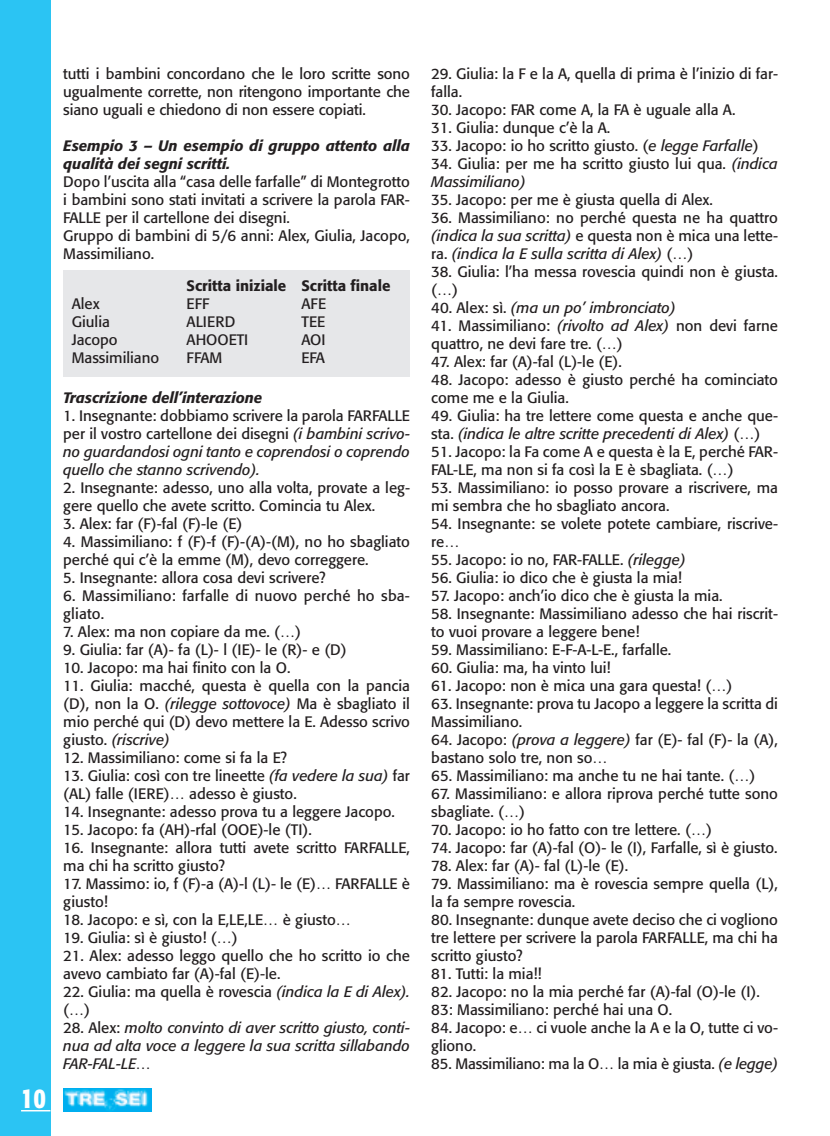
<style>
.page{position:relative;width:830px;height:1136px;background:#fff}
.page>*{position:absolute;margin:0;border:0;box-sizing:border-box;transform-origin:0 0}
.t1{font:700 26.85px "Formata";color:#fff;scale:.8 1}
.t2{font:15px/18px "Formata";color:#231f20}
.t3{font:italic 15px/18px "Formata";color:#231f20;text-align:justify}
.t4{font:italic 500 15px/18px "Formata";color:#231f20}
.t5{font:500 15px "Formata";color:#231f20}
.s1{font-style:normal}
.s2{font-style:italic}
</style>
<div class="page">
<div style="left:0;top:0;width:50px;height:1136px;background:#2bc4f3"></div>
<hr style="left:21px;top:1109px;width:29px;height:2px;background:#fff">
<img style="left:63px;top:1088px;width:88px;height:23px">
<div style="left:63px;top:270px;width:347px;height:106px;background:#e6e7e9"></div>
<h1 class="t1" style="left:21px;top:1086px;width:33px">10</h1>
<p class="t2" style="left:63px;top:66px;width:348px;text-align:justify">tutti i bambini concordano che le loro scritte sono ugualmente corrette, non ritengono importante che siano uguali e chiedono di non essere copiati.</p>
<p class="t4" style="left:63px;top:138px;width:348px">Esempio 3 – Un esempio di gruppo attento alla qualità dei segni scritti.</p>
<p class="t2" style="left:63px;top:174px;width:348px">Dopo l’uscita alla “casa delle farfalle” di Montegrotto i bambini sono stati invitati a scrivere la parola FAR-FALLE per il cartellone dei disegni.<br>Gruppo di bambini di 5/6 anni: Alex, Giulia, Jacopo, Massimiliano.</p>
<p class="t5" style="left:187px;top:279px;width:205px">Scritta iniziale Scritta finale</p>
<p class="t2" style="left:72px;top:296px;width:29px">Alex</p>
<p class="t2" style="left:187px;top:296px;width:24px">EFF</p>
<p class="t2" style="left:301px;top:296px;width:26px">AFE</p>
<p class="t2" style="left:72px;top:314px;width:40px">Giulia</p>
<p class="t2" style="left:187px;top:314px;width:50px">ALIERD</p>
<p class="t2" style="left:301px;top:314px;width:25px">TEE</p>
<p class="t2" style="left:72px;top:332px;width:47px">Jacopo</p>
<p class="t2" style="left:187px;top:332px;width:63px">AHOOETI</p>
<p class="t2" style="left:301px;top:332px;width:26px">AOI</p>
<p class="t2" style="left:72px;top:350px;width:89px">Massimiliano</p>
<p class="t2" style="left:187px;top:350px;width:37px">FFAM</p>
<p class="t2" style="left:301px;top:350px;width:25px">EFA</p>
<p class="t4" style="left:63px;top:390px;width:200px">Trascrizione dell’interazione</p>
<p class="t3" style="left:63px;top:408px;width:348px"><span class="s1">1. Insegnante: dobbiamo scrivere la parola FARFALLE per il vostro cartellone dei disegni</span> (i bambini scrivo&shy;no guardandosi ogni tanto e coprendosi o coprendo quello che stanno scrivendo).</p>
<p class="t2" style="left:63px;top:480px;width:348px">2. Insegnante: adesso, uno alla volta, provate a leg&shy;gere quello che avete scritto. Comincia tu Alex.</p>
<p class="t2" style="left:63px;top:516px;width:181px">3. Alex: far (F)-fal (F)-le (E)</p>
<p class="t2" style="left:63px;top:534px;width:348px">4. Massimiliano: f (F)-f (F)-(A)-(M), no ho sbagliato perché qui c’è la emme (M), devo correggere.</p>
<p class="t2" style="left:63px;top:570px;width:264px">5. Insegnante: allora cosa devi scrivere?</p>
<p class="t2" style="left:63px;top:588px;width:348px">6. Massimiliano: farfalle di nuovo perché ho sba&shy;gliato.</p>
<p class="t2" style="left:63px;top:624px;width:239px">7. Alex: ma non copiare da me. (…)</p>
<p class="t2" style="left:63px;top:642px;width:285px">9. Giulia: far (A)- fa (L)- l (IE)- le (R)- e (D)</p>
<p class="t2" style="left:63px;top:660px;width:229px">10. Jacopo: ma hai finito con la O.</p>
<p class="t2" style="left:63px;top:678px;width:348px;text-align:justify">11. Giulia: macché, questa è quella con la pancia (D), non la O. <span class="s2">(rilegge sottovoce)</span> Ma è sbagliato il mio perché qui (D) devo mettere la E. Adesso scrivo giusto. <span class="s2">(riscrive)</span></p>
<p class="t2" style="left:63px;top:750px;width:225px">12. Massimiliano: come si fa la E?</p>
<p class="t2" style="left:63px;top:768px;width:348px">13. Giulia: così con tre lineette <span class="s2">(fa vedere la sua)</span> far (AL) falle (IERE)… adesso è giusto.</p>
<p class="t2" style="left:63px;top:804px;width:333px">14. Insegnante: adesso prova tu a leggere Jacopo.</p>
<p class="t2" style="left:63px;top:822px;width:250px">15. Jacopo: fa (AH)-rfal (OOE)-le (TI).</p>
<p class="t2" style="left:63px;top:840px;width:348px">16. Insegnante: allora tutti avete scritto FARFALLE, ma chi ha scritto giusto?</p>
<p class="t2" style="left:63px;top:876px;width:348px">17. Massimo: io, f (F)-a (A)-l (L)- le (E)… FARFALLE è giusto!</p>
<p class="t2" style="left:63px;top:912px;width:289px">18. Jacopo: e sì, con la E,LE,LE… è giusto…</p>
<p class="t2" style="left:63px;top:930px;width:176px">19. Giulia: sì è giusto! (…)</p>
<p class="t2" style="left:63px;top:948px;width:348px">21. Alex: adesso leggo quello che ho scritto io che avevo cambiato far (A)-fal (E)-le.</p>
<p class="t2" style="left:63px;top:984px;width:348px">22. Giulia: ma quella è rovescia <span class="s2">(indica la E di Alex). </span>(…)</p>
<p class="t3" style="left:63px;top:1020px;width:348px"><span class="s1">28. Alex:</span> molto convinto di aver scritto giusto, conti&shy;nua ad alta voce a leggere la sua scritta sillabando FAR-FAL-LE…</p>
<p class="t2" style="left:431px;top:66px;width:348px">29. Giulia: la F e la A, quella di prima è l’inizio di far&shy;falla.</p>
<p class="t2" style="left:431px;top:102px;width:306px">30. Jacopo: FAR come A, la FA è uguale alla A.</p>
<p class="t2" style="left:431px;top:120px;width:181px">31. Giulia: dunque c’è la A.</p>
<p class="t2" style="left:431px;top:138px;width:329px">33. Jacopo: io ho scritto giusto. (<span class="s2">e legge Farfalle</span>)</p>
<p class="t2" style="left:431px;top:156px;width:348px">34. Giulia: per me ha scritto giusto lui qua. <span class="s2">(indica<br>Massimiliano)</span></p>
<p class="t2" style="left:431px;top:192px;width:283px">35. Jacopo: per me è giusta quella di Alex.</p>
<p class="t2" style="left:431px;top:210px;width:348px;text-align:justify">36. Massimiliano: no perché questa ne ha quattro <span class="s2">(indica la sua scritta)</span> e questa non è mica una lette&shy;ra. <span class="s2">(indica la E sulla scritta di Alex)</span> (…)</p>
<p class="t2" style="left:431px;top:264px;width:348px">38. Giulia: l’ha messa rovescia quindi non è giusta. (…)</p>
<p class="t3" style="left:431px;top:300px;width:246px"><span class="s1">40. Alex: sì.</span> (ma un po’ imbronciato)</p>
<p class="t2" style="left:431px;top:318px;width:348px">41. Massimiliano: <span class="s2">(rivolto ad Alex)</span> non devi farne quattro, ne devi fare tre. (…)</p>
<p class="t2" style="left:431px;top:354px;width:192px">47. Alex: far (A)-fal (L)-le (E).</p>
<p class="t2" style="left:431px;top:372px;width:348px">48. Jacopo: adesso è giusto perché ha cominciato come me e la Giulia.</p>
<p class="t2" style="left:431px;top:408px;width:348px">49. Giulia: ha tre lettere come questa e anche que&shy;sta. <span class="s2">(indica le altre scritte precedenti di Alex)</span> (…)</p>
<p class="t2" style="left:431px;top:444px;width:348px">51. Jacopo: la Fa come A e questa è la E, perché FAR-<br>FAL-LE, ma non si fa così la E è sbagliata. (…)</p>
<p class="t2" style="left:431px;top:480px;width:348px">53. Massimiliano: io posso provare a riscrivere, ma mi sembra che ho sbagliato ancora.</p>
<p class="t2" style="left:431px;top:516px;width:348px">54. Insegnante: se volete potete cambiare, riscrive&shy;re…</p>
<p class="t2" style="left:431px;top:552px;width:256px">55. Jacopo: io no, FAR-FALLE. <span class="s2">(rilegge)</span></p>
<p class="t2" style="left:431px;top:570px;width:252px">56. Giulia: io dico che è giusta la mia!</p>
<p class="t2" style="left:431px;top:588px;width:293px">57. Jacopo: anch’io dico che è giusta la mia.</p>
<p class="t2" style="left:431px;top:606px;width:348px">58. Insegnante: Massimiliano adesso che hai riscrit&shy;to vuoi provare a leggere bene!</p>
<p class="t2" style="left:431px;top:642px;width:241px">59. Massimiliano: E-F-A-L-E., farfalle.</p>
<p class="t2" style="left:431px;top:660px;width:181px">60. Giulia: ma, ha vinto lui!</p>
<p class="t2" style="left:431px;top:678px;width:302px">61. Jacopo: non è mica una gara questa! (…)</p>
<p class="t2" style="left:431px;top:696px;width:348px">63. Insegnante: prova tu Jacopo a leggere la scritta di<br>Massimiliano.</p>
<p class="t2" style="left:431px;top:732px;width:348px">64. Jacopo: <span class="s2">(prova a leggere)</span> far (E)- fal (F)- la (A), bastano solo tre, non so…</p>
<p class="t2" style="left:431px;top:768px;width:326px">65. Massimiliano: ma anche tu ne hai tante. (…)</p>
<p class="t2" style="left:431px;top:786px;width:348px">67. Massimiliano: e allora riprova perché tutte sono sbagliate. (…)</p>
<p class="t2" style="left:431px;top:822px;width:282px">70. Jacopo: io ho fatto con tre lettere. (…)</p>
<p class="t2" style="left:431px;top:840px;width:348px">74. Jacopo: far (A)-fal (O)- le (I), Farfalle, sì è giusto.</p>
<p class="t2" style="left:431px;top:858px;width:198px">78. Alex: far (A)- fal (L)-le (E).</p>
<p class="t2" style="left:431px;top:876px;width:348px">79. Massimiliano: ma è rovescia sempre quella (L), la fa sempre rovescia.</p>
<p class="t2" style="left:431px;top:912px;width:348px;text-align:justify">80. Insegnante: dunque avete deciso che ci vogliono tre lettere per scrivere la parola FARFALLE, ma chi ha scritto giusto?</p>
<p class="t2" style="left:431px;top:966px;width:112px">81. Tutti: la mia!!</p>
<p class="t2" style="left:431px;top:984px;width:330px">82. Jacopo: no la mia perché far (A)-fal (O)-le (I).<br>83: Massimiliano: perché hai una O.</p>
<p class="t2" style="left:431px;top:1020px;width:348px">84. Jacopo: e… ci vuole anche la A e la O, tutte ci vo&shy;gliono.</p>
<p class="t2" style="left:431px;top:1056px;width:348px">85. Massimiliano: ma la O… la mia è giusta. <span class="s2">(e legge)</span></p>
</div>
